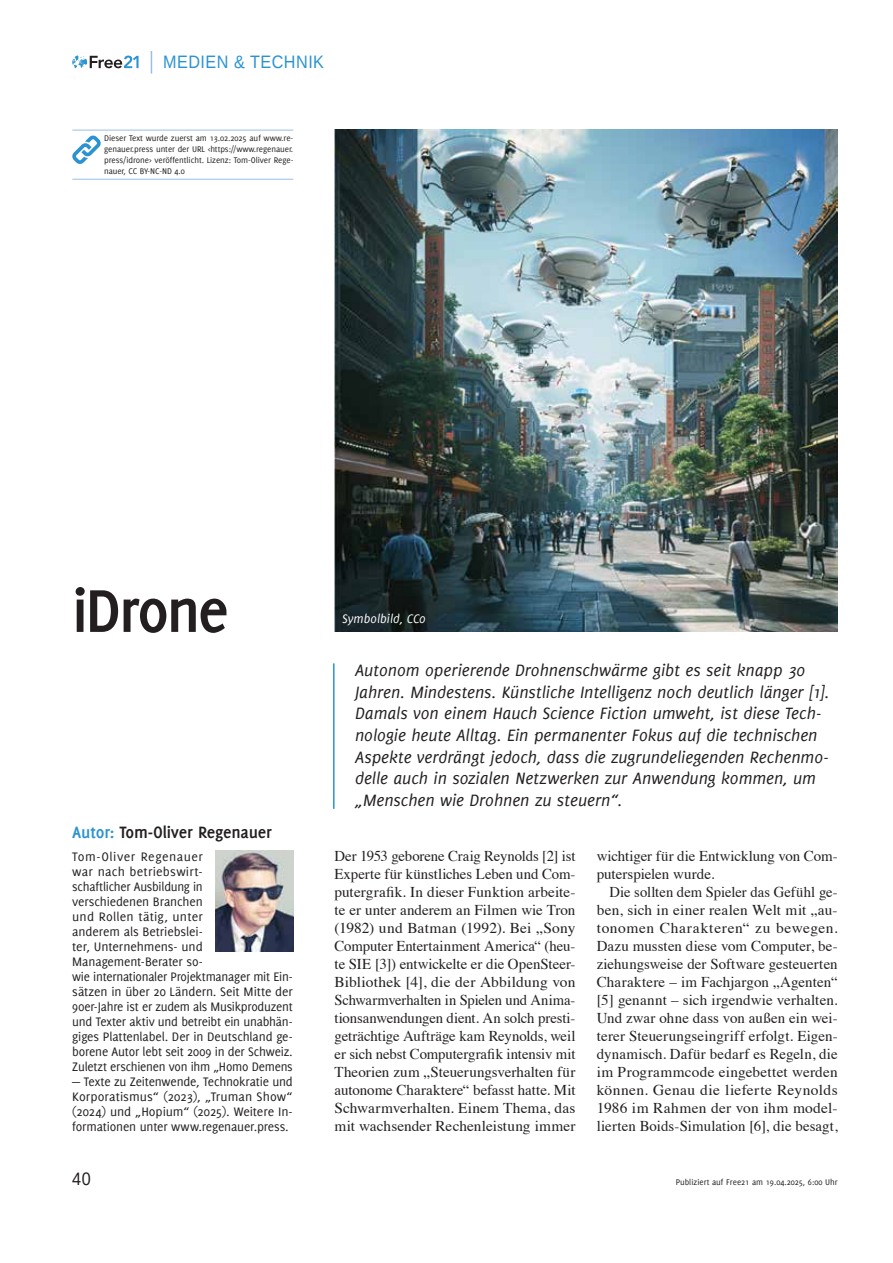
<style>
.page{position:relative;width:893px;height:1263px;background:#fff}
.page>*{position:absolute;margin:0;border:0;box-sizing:border-box;transform-origin:0 0}
.t1{font:700 66px "Delicious";letter-spacing:-.04em;color:#231f20}
.t2{font:italic 18px/21.6px "Delicious";color:#231f20}
.t3{font:700 18px "Delicious";letter-spacing:-.01em;color:#231f20}
.t4{font:18px "Liberation Sans";color:#2b93d1;scale:.9 1}
.t5{font:18px "Liberation Sans";color:#231f20;scale:.9 1}
.t6{font:15px/18px "Times";letter-spacing:.005em;color:#231f20;text-align:justify}
.t7{font:13.5px/15px "Delicious";letter-spacing:-.01em;color:#231f20}
.t8{font:italic 13.5px "Delicious";color:#fff}
.t9{font:9px/10.8px "Delicious";letter-spacing:-.005em;color:#231f20;text-align:justify}
.s1{color:#2b93d1}
</style>
<div class="page">
<svg style="left:72px;top:55px;width:67px;height:13px"></svg>
<svg style="left:151px;top:51px;width:1px;height:23px"></svg>
<hr style="left:333px;top:663px;width:2px;height:146px;background:#2b93d1">
<img style="left:334px;top:130px;width:504px;height:502px">
<img style="left:216px;top:850px;width:77px;height:101px">
<hr style="left:72px;top:130px;width:221px;height:1px;background:#9abfe6">
<hr style="left:72px;top:179px;width:221px;height:1px;background:#9abfe6">
<svg style="left:72px;top:135px;width:29px;height:29px"></svg>
<p class="t4" style="left:163px;top:51px;width:28px">MEDIEN</p>
<p class="t4" style="left:234px;top:51px;width:42px">&amp; TECHNIK</p>
<p class="t9" style="left:104px;top:133px;width:191px">Dieser Text wurde zuerst am 13.02.2025 auf www.re&shy;genauer.press unter der URL &lt;https://www.regenauer. press/idrone&gt; veröffentlicht. Lizenz: Tom-Oliver Rege&shy;nauer, CC BY-NC-ND 4.0</p>
<h1 class="t1" style="left:72px;top:573px;width:158px">iDrone</h1>
<p class="t3" style="left:72px;top:821px;width:201px"><span class="s1">Autor:</span> Tom-Oliver Regenauer</p>
<p class="t7" style="left:72px;top:849px;width:222px">Tom-Oliver Regenauer<br>war nach betriebswirt-<br>schaftlicher Ausbildung in<br>verschiedenen Branchen<br>und Rollen tätig, unter<br>anderem als Betriebslei-<br>ter, Unternehmens- und Management-Berater so-<br>wie internationaler Projektmanager mit Ein&shy;sätzen in über 20 Ländern. Seit Mitte der 90er-Jahre ist er zudem als Musikproduzent und Texter aktiv und betreibt ein unabhän&shy;giges Plattenlabel. Der in Deutschland ge&shy;borene Autor lebt seit 2009 in der Schweiz.<br>Zuletzt erschienen von ihm „Homo Demens</p>
<p class="t7" style="left:72px;top:1074px;width:222px;text-align:justify">— Texte zu Zeitenwende, Technokratie und Korporatismus“ (2023), „Truman Show“ (2024) und „Hopium“ (2025). Weitere In&shy;formationen unter www.regenauer.press.</p>
<p class="t8" style="left:342px;top:611px;width:85px">Symbolbild, CC0</p>
<p class="t2" style="left:355px;top:659px;width:476px">Autonom operierende Drohnenschwärme gibt es seit knapp 30<br>Jahren. Mindestens. Künstliche Intelligenz noch deutlich länger [1].<br>Damals von einem Hauch Science Fiction umweht, ist diese Tech&shy;nologie heute Alltag. Ein permanenter Fokus auf die technischen Aspekte verdrängt jedoch, dass die zugrundeliegenden Rechenmo&shy;delle auch in sozialen Netzwerken zur Anwendung kommen, um „Menschen wie Drohnen zu steuern“.</p>
<p class="t6" style="left:334px;top:846px;width:242px">Der 1953 geborene Craig Reynolds [2] ist Experte für künstliches Leben und Com&shy;putergrafik. In dieser Funktion arbeite&shy;te er unter anderem an Filmen wie Tron (1982) und Batman (1992). Bei „Sony Computer Entertainment America“ (heu&shy;te SIE [3]) entwickelte er die OpenSteer-Bibliothek [4], die der Abbildung von Schwarmverhalten in Spielen und Anima&shy;tionsanwendungen dient. An solch presti&shy;geträchtige Aufträge kam Reynolds, weil er sich nebst Computergrafik intensiv mit Theorien zum „Steuerungsverhalten für autonome Charaktere“ befasst hatte. Mit Schwarmverhalten. Einem Thema, das mit wachsender Rechenleistung immer</p>
<p class="t6" style="left:597px;top:846px;width:242px">wichtiger für die Entwicklung von Com&shy;puterspielen wurde.</p>
<p class="t6" style="left:597px;top:882px;width:242px;text-indent:13px">Die sollten dem Spieler das Gefühl ge&shy;ben, sich in einer realen Welt mit „au&shy;tonomen Charakteren“ zu bewegen.<br>Dazu mussten diese vom Computer, be&shy;ziehungsweise der Software gesteuerten Charaktere – im Fachjargon „Agenten“ [5] genannt – sich irgendwie verhalten.<br>Und zwar ohne dass von außen ein wei&shy;terer Steuerungseingriff erfolgt. Eigen&shy;dynamisch. Dafür bedarf es Regeln, die im Programmcode eingebettet werden können. Genau die lieferte Reynolds 1986 im Rahmen der von ihm model&shy;lierten Boids-Simulation [6], die besagt,</p>
<p class="t5" style="left:72px;top:1168px;width:22px">40</p>
<p class="t9" style="left:676px;top:1177px;width:163px">Publiziert auf Free21 am 19.04.2025, 6:00 Uhr</p>
</div>
